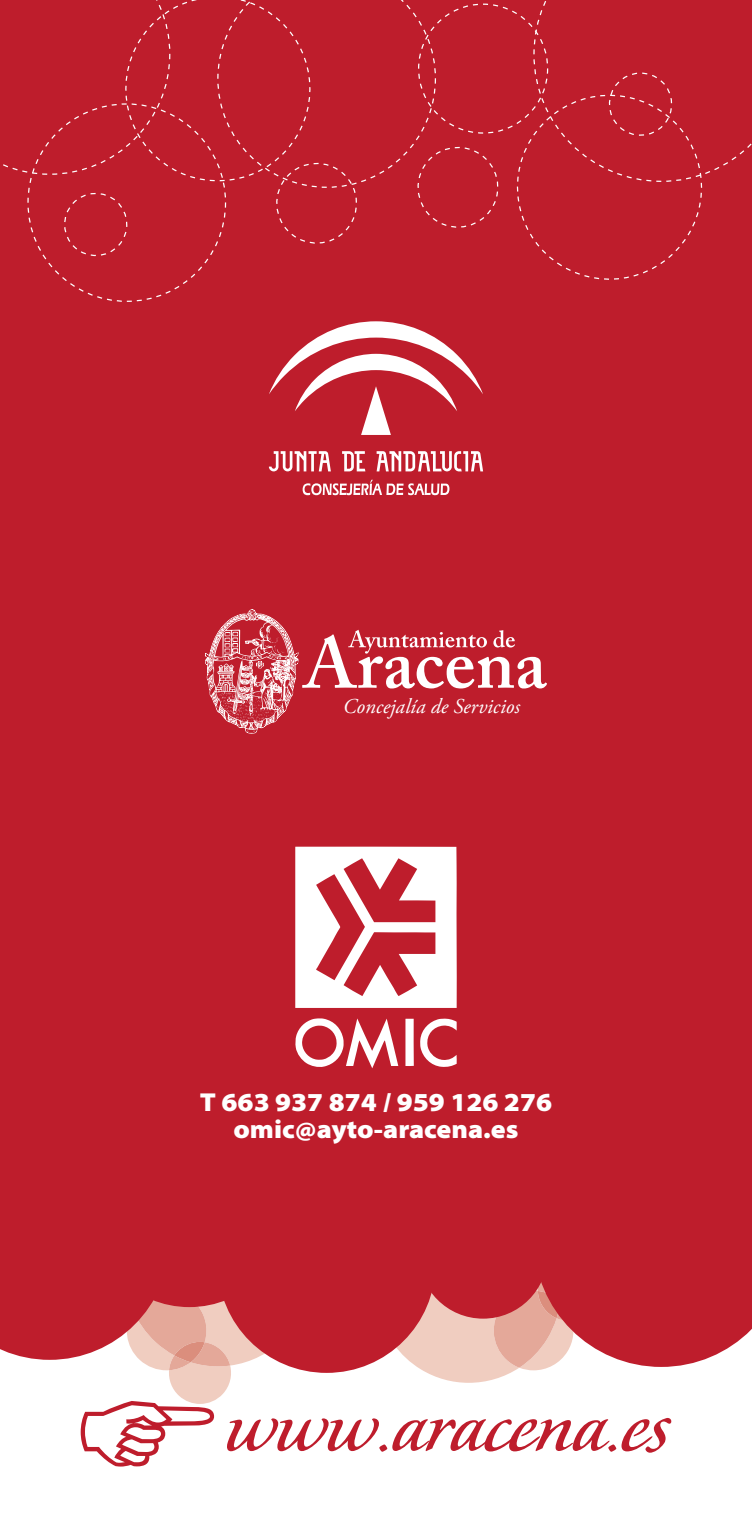
<style>
.page{position:relative;width:752px;height:1531px;background:#fff}
.page>*{position:absolute;margin:0;border:0;box-sizing:border-box;transform-origin:0 0}
.t1{font:85.5px "Florens LP Std";color:#be1d2c}
.t2{font:900 semi-expanded 26px/27px "Myriad Pro";color:#fff;text-align:center}
.t3{font:italic 21.25px "Adobe Garamond Pro";color:#fff}
</style>
<div class="page">
<div style="left:0;top:0;width:751px;height:1230px;background:#be1d2c"></div>
<svg style="left:295px;top:846px;width:161px;height:162px"></svg>
<svg style="left:295px;top:1018px;width:103px;height:50px"></svg>
<svg style="left:405px;top:1019px;width:8px;height:47px"></svg>
<svg style="left:420px;top:1018px;width:36px;height:49px"></svg>
<svg style="left:269px;top:451px;width:62px;height:20px"></svg>
<svg style="left:342px;top:451px;width:23px;height:20px"></svg>
<svg style="left:376px;top:451px;width:107px;height:20px"></svg>
<svg style="left:269px;top:321px;width:214px;height:114px"></svg>
<svg style="left:302px;top:480px;width:147px;height:15px"></svg>
<svg style="left:205px;top:609px;width:341px;height:125px"></svg>
<svg style="left:363px;top:1293px;width:186px;height:90px"></svg>
<div style="left:218px;top:1155px;width:217px;height:218px;background:#be1d2c;border-radius:50%"></div>
<div style="left:418px;top:1190px;width:129px;height:128px;background:#be1d2c;border-radius:50%"></div>
<svg style="left:533px;top:1230px;width:218px;height:137px;background:#c63945"></svg>
<svg style="left:0;top:1230px;width:317px;height:236px"></svg>
<svg style="left:3px;top:0;width:748px;height:292px"></svg>
<p class="t3" style="left:342px;top:694px;width:179px">Concejalía de Servicios</p>
<p class="t2" style="left:200px;top:1089px;width:353px">T 663 937 874 / 959 126 276 omic@ayto-aracena.es</p>
<p class="t1" style="left:227px;top:1372px;width:444px">www.aracena.es</p>
</div>
